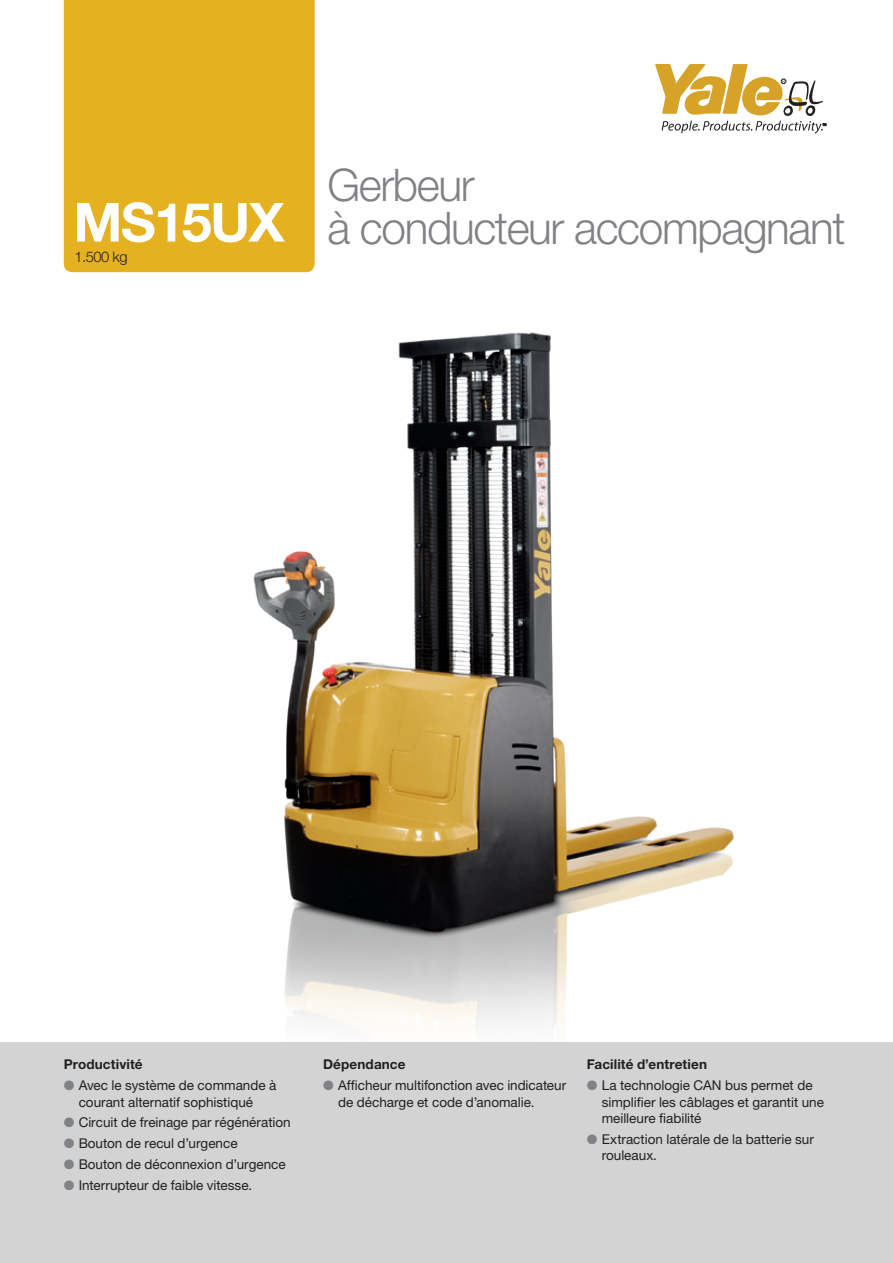
<style>
.page{position:relative;width:893px;height:1263px;background:#fff}
.page>*{position:absolute;margin:0;border:0;box-sizing:border-box;transform-origin:0 0}
.t1{font:700 54px "Helvetica Neue CE";letter-spacing:-.03em;color:#fff}
.t2{font:300 45px "Helvetica Neue CE";letter-spacing:-.03em;color:#808285}
.t3{font:300 14.7px "Helvetica Neue CE";color:#231f20}
.t4{font:13.5px/16.5px "Helvetica Neue CE";color:#231f20}
.t5{font:700 13.5px "Helvetica Neue CE";letter-spacing:.01em;color:#231f20}
.s1{color:#808285}
</style>
<div class="page">
<img style="left:253px;top:332px;width:481px;height:697px">
<div style="left:0;top:1042px;width:893px;height:221px;background:#d3d3d3"></div>
<svg style="left:655px;top:64px;width:171px;height:70px"></svg>
<div style="left:64px;top:0;width:251px;height:272px;background:#e6b120"></div>
<p class="t2" style="left:327px;top:157px;width:149px">Gerbeur</p>
<p class="t1" style="left:73px;top:189px;width:213px">MS15UX</p>
<p class="t2" style="left:327px;top:201px;width:520px">à conducteur accompagnant</p>
<p class="t3" style="left:74px;top:247px;width:55px">1.500 kg</p>
<p class="t5" style="left:64px;top:1056px;width:80px">Productivité</p>
<p class="t4" style="left:79px;top:1077px;width:199px;text-indent:-15px"><span class="s1">●</span> Avec le système de commande à courant alternatif sophistiqué</p>
<p class="t4" style="left:64px;top:1114px;width:228px"><span class="s1">●</span> Circuit de freinage par régénération</p>
<p class="t4" style="left:64px;top:1135px;width:175px"><span class="s1">●</span> Bouton de recul d’urgence</p>
<p class="t4" style="left:64px;top:1156px;width:223px"><span class="s1">●</span> Bouton de déconnexion d’urgence</p>
<p class="t4" style="left:64px;top:1177px;width:190px"><span class="s1">●</span> Interrupteur de faible vitesse.</p>
<p class="t5" style="left:323px;top:1056px;width:84px">Dépendance</p>
<p class="t4" style="left:338px;top:1077px;width:230px;text-indent:-15px"><span class="s1">●</span> Afficheur multifonction avec indicateur de décharge et code d’anomalie.</p>
<p class="t5" style="left:587px;top:1056px;width:122px">Facilité d’entretien</p>
<p class="t4" style="left:602px;top:1077px;width:224px;text-indent:-15px"><span class="s1">●</span> La technologie CAN bus permet de simplifier les câblages et garantit une meilleure fiabilité</p>
<p class="t4" style="left:602px;top:1131px;width:214px;text-indent:-15px"><span class="s1">●</span> Extraction latérale de la batterie sur rouleaux.</p>
</div>
